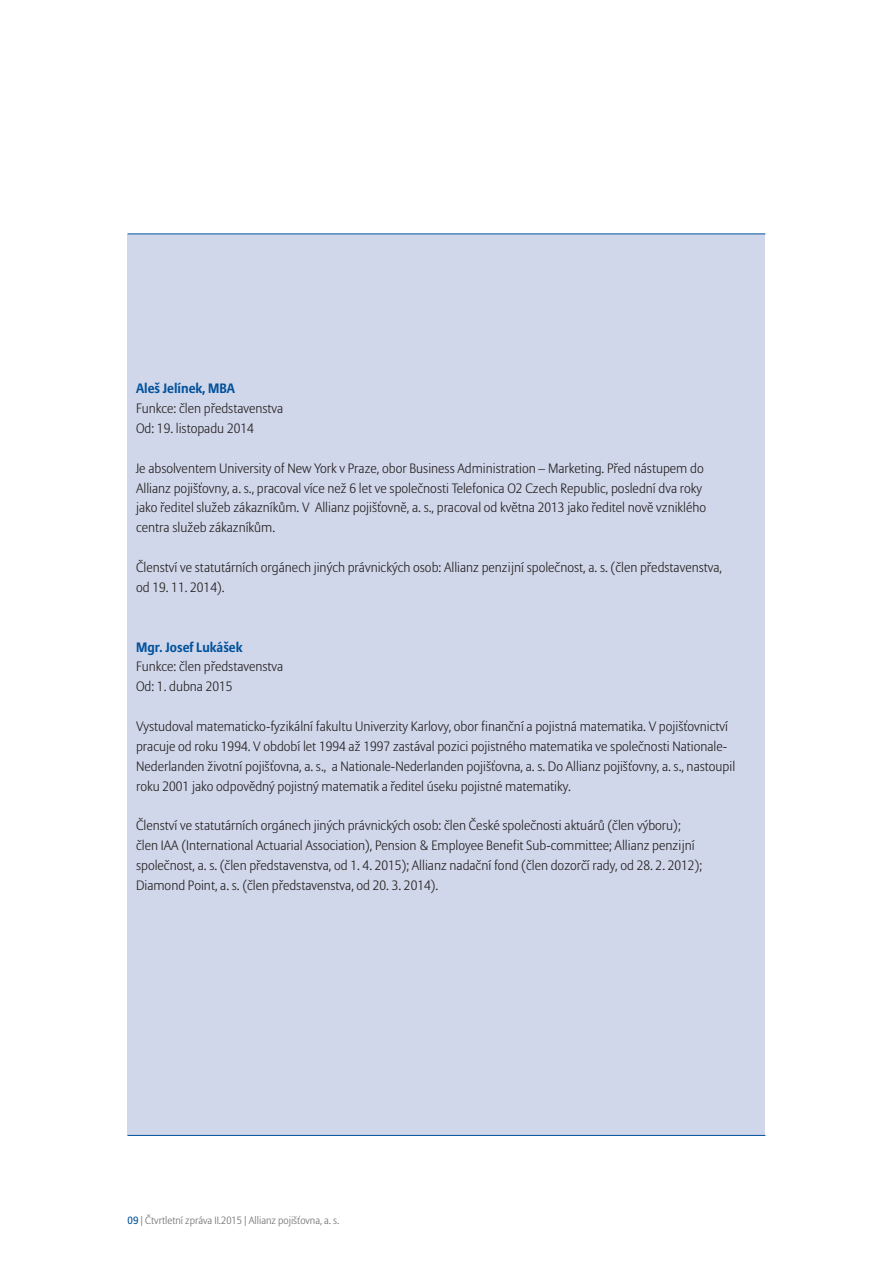
<style>
.page{position:relative;width:893px;height:1263px;background:#fff}
.page>*{position:absolute;margin:0;border:0;box-sizing:border-box;transform-origin:0 0}
.t1{font:300 13.5px/19.8px "Allianz Sans";color:#231f20}
.t2{font:700 13.5px "Allianz Sans";color:#01519c}
.t3{font:300 10.5px "Allianz Sans";color:#6c6d70}
.s1{font-weight:400;color:#01519c}
</style>
<div class="page">
<div style="left:128px;top:234px;width:637px;height:901px;background:#d1d7ea"></div>
<hr style="left:128px;top:233px;width:637px;height:1px;background:#01519c">
<hr style="left:128px;top:1135px;width:637px;height:1px;background:#01519c">
<p class="t2" style="left:136px;top:381px;width:101px">Aleš Jelínek, MBA</p>
<p class="t1" style="left:136px;top:398px;width:149px">Funkce: člen představenstva<br>Od: 19. listopadu 2014</p>
<p class="t1" style="left:136px;top:458px;width:572px">Je absolventem University of New York v Praze, obor Business Administration – Marketing. Před nástupem do Allianz pojišťovny, a. s., pracoval více než 6 let ve společnosti Telefonica O2 Czech Republic, poslední dva roky jako ředitel služeb zákazníkům. V Allianz pojišťovně, a. s., pracoval od května 2013 jako ředitel nově vzniklého centra služeb zákazníkům.</p>
<p class="t1" style="left:136px;top:557px;width:587px">Členství ve statutárních orgánech jiných právnických osob: Allianz penzijní společnost, a. s. (člen představenstva, od 19. 11. 2014).</p>
<p class="t2" style="left:136px;top:639px;width:108px">Mgr. Josef Lukášek</p>
<p class="t1" style="left:136px;top:657px;width:149px">Funkce: člen představenstva<br>Od: 1. dubna 2015</p>
<p class="t1" style="left:136px;top:716px;width:601px">Vystudoval matematicko-fyzikální fakultu Univerzity Karlovy, obor finanční a pojistná matematika. V pojišťovnictví pracuje od roku 1994. V období let 1994 až 1997 zastával pozici pojistného matematika ve společnosti Nationale-Nederlanden životní pojišťovna, a. s., a Nationale-Nederlanden pojišťovna, a. s. Do Allianz pojišťovny, a. s., nastoupil roku 2001 jako odpovědný pojistný matematik a ředitel úseku pojistné matematiky.</p>
<p class="t1" style="left:136px;top:816px;width:568px">Členství ve statutárních orgánech jiných právnických osob: člen České společnosti aktuárů (člen výboru); člen IAA (International Actuarial Association), Pension &amp; Employee Benefit Sub-committee; Allianz penzijní společnost, a. s. (člen představenstva, od 1. 4. 2015); Allianz nadační fond (člen dozorčí rady, od 28. 2. 2012); Diamond Point, a. s. (člen představenstva, od 20. 3. 2014).</p>
<p class="t3" style="left:128px;top:1214px;width:213px"><span class="s1">09</span> | Čtvrtletní zpráva II.2015 | Allianz pojišťovna, a. s.</p>
</div>
